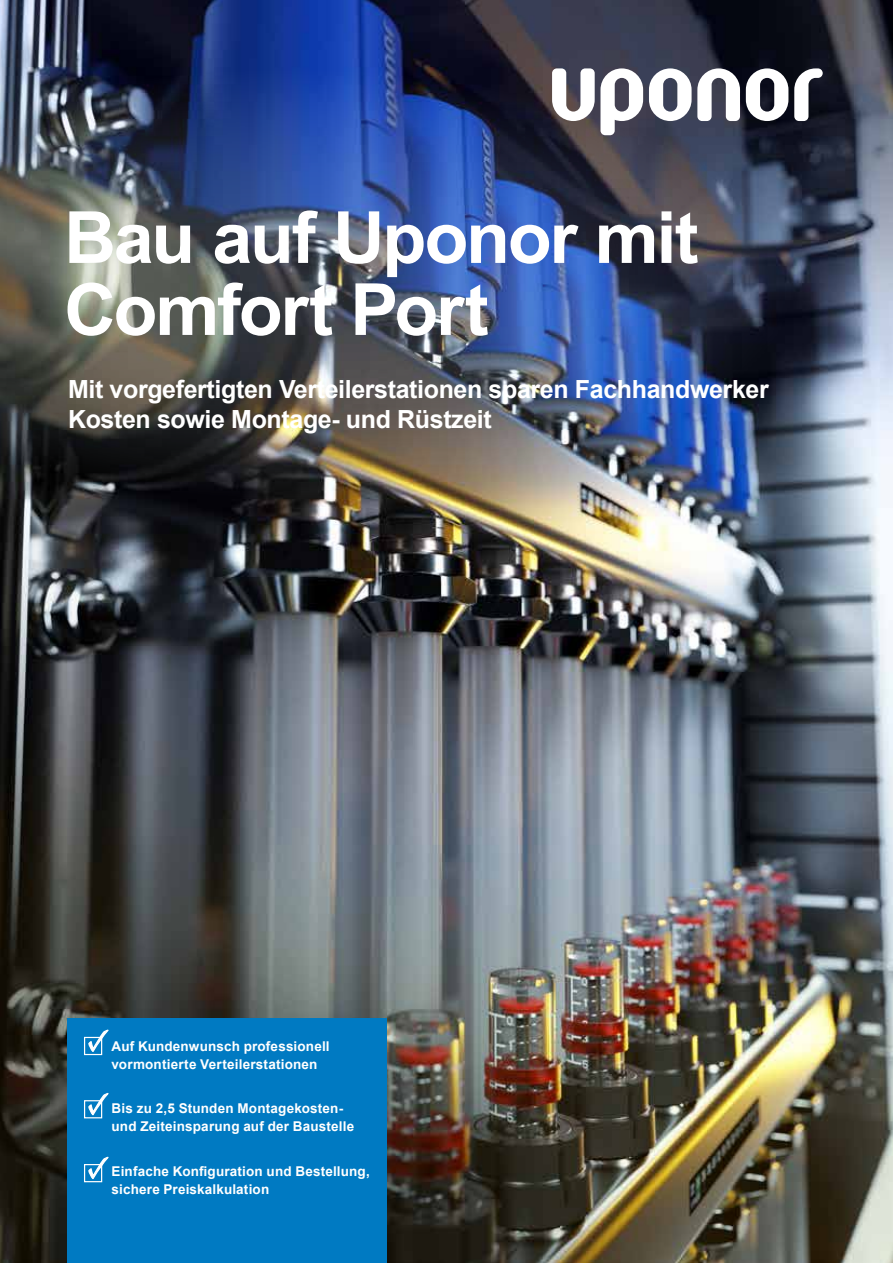
<style>
.page{position:relative;width:893px;height:1263px;background:#fff}
.page>*{position:absolute;margin:0;border:0;box-sizing:border-box;transform-origin:0 0}
.t1{font:700 72px/72px "Arial";letter-spacing:-.03em;color:#fff}
.t2{font:700 25.05px/29.5px "Arial";letter-spacing:-.015em;color:#fff}
.t3{font:700 13.5px/18px "Arial";letter-spacing:.01em;color:#fff}
</style>
<div class="page">
<img style="left:0;top:0;width:893px;height:1263px">
<img style="left:0;top:68px;width:798px;height:432px">
<svg style="left:794px;top:68px;width:29px;height:53px"></svg>
<svg style="left:552px;top:68px;width:91px;height:67px"></svg>
<svg style="left:746px;top:68px;width:42px;height:53px"></svg>
<svg style="left:649px;top:68px;width:91px;height:53px"></svg>
<div style="left:67px;top:1018px;width:320px;height:245px;background:#007ac2"></div>
<svg style="left:88px;top:1029px;width:21px;height:23px"></svg>
<div style="left:84px;top:1037px;width:18px;height:18px;border:1px solid #fff"></div>
<svg style="left:88px;top:1092px;width:21px;height:24px"></svg>
<div style="left:84px;top:1100px;width:18px;height:18px;border:1px solid #fff"></div>
<svg style="left:88px;top:1156px;width:21px;height:24px"></svg>
<div style="left:84px;top:1164px;width:18px;height:18px;border:1px solid #fff"></div>
<h1 class="t1" style="left:64px;top:204px;width:636px">Bau auf Uponor mit<br>Comfort Port</h1>
<h2 class="t2" style="left:68px;top:375px;width:702px">Mit vorgefertigten Verteilerstationen sparen Fachhandwerker<br>Kosten sowie Montage- und Rüstzeit</h2>
<p class="t3" style="left:112px;top:1037px;width:220px">Auf Kundenwunsch professionell vormontierte Verteilerstationen</p>
<p class="t3" style="left:112px;top:1100px;width:244px">Bis zu 2,5 Stunden Montagekosten&shy;und Zeiteinsparung auf der Baustelle</p>
<p class="t3" style="left:112px;top:1162px;width:260px">Einfache Konfiguration und Bestellung, sichere Preiskalkulation</p>
</div>
